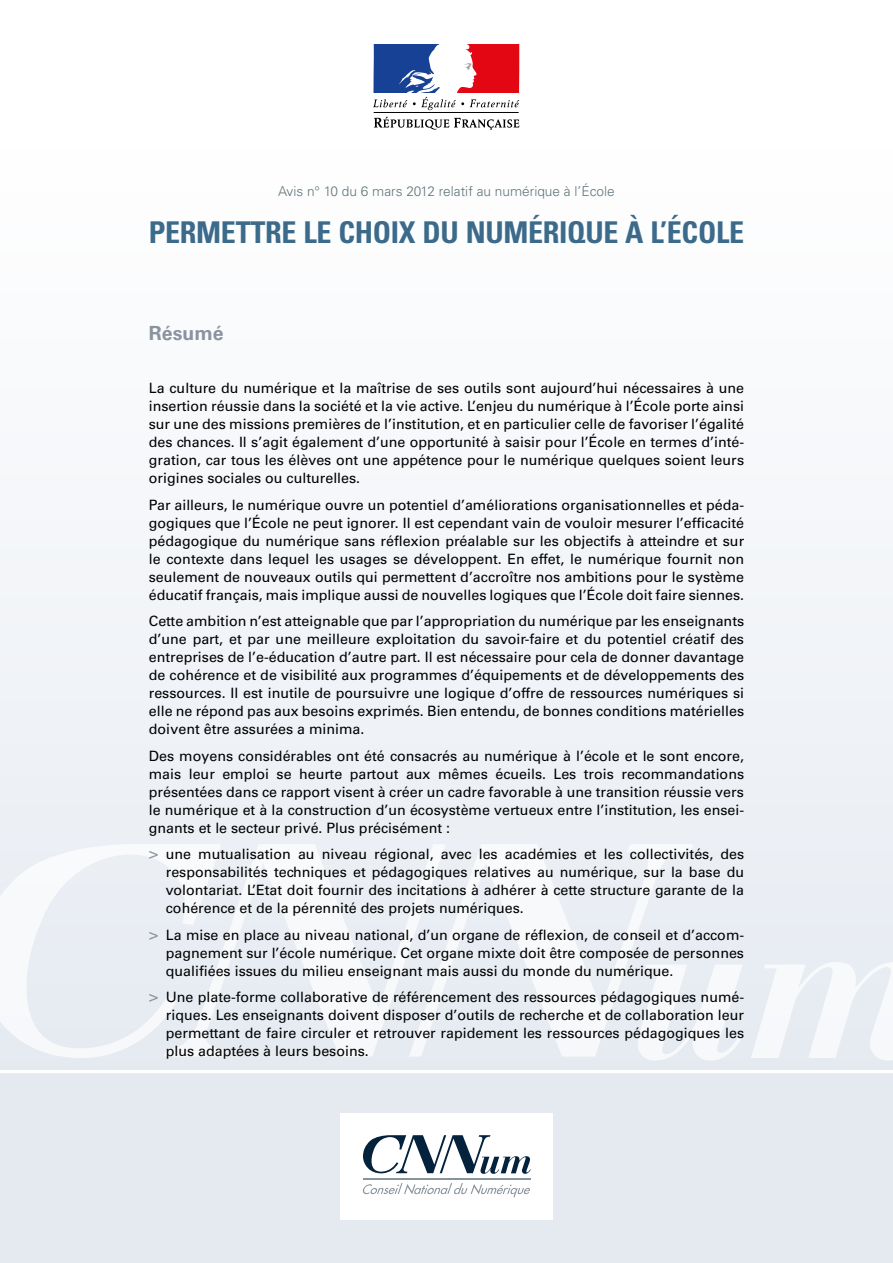
<style>
.page{position:relative;width:893px;height:1263px;background:#fff}
.page>*{position:absolute;margin:0;border:0;box-sizing:border-box;transform-origin:0 0}
.t1{font:700 condensed 30px "Univers LT";letter-spacing:-.01em;color:#3c6a8a}
.t2{font:700 19.5px "Univers LT";color:#8a939f}
.t3{font:14.25px/18px "Univers LT";color:#000;text-align:justify}
.t4{font:300 13.65px "Univers LT";color:#627579}
.s1{font-size:16.5px;color:#8a939f}
</style>
<div class="page">
<div style="left:0;top:0;width:893px;height:1263px;background:linear-gradient(to bottom,#fff,#e2e7ef)"></div>
<svg style="left:0;top:844px;width:221px;height:214px;fill:#e9eef4"></svg>
<svg style="left:446px;top:844px;width:248px;height:212px;fill:#eaeef4"></svg>
<svg style="left:164px;top:844px;width:282px;height:212px;fill:#eaeef4"></svg>
<svg style="left:638px;top:964px;width:105px;height:96px"></svg>
<svg style="left:751px;top:533px;width:142px;height:527px"></svg>
<div style="left:372px;top:43px;width:149px;height:88px;background:#fff"></div>
<svg style="left:374px;top:117px;width:145px;height:13px"></svg>
<hr style="left:374px;top:112px;width:145px;height:1px;background:#000">
<svg style="left:373px;top:44px;width:146px;height:66px"></svg>
<hr style="left:0;top:1070px;width:893px;height:3px;background:#fff">
<div style="left:340px;top:1113px;width:213px;height:106px;background:#fff"></div>
<svg style="left:363px;top:1135px;width:168px;height:39px"></svg>
<svg style="left:362px;top:1183px;width:168px;height:14px"></svg>
<hr style="left:363px;top:1178px;width:168px;height:1px;background:#88949b">
<p class="t4" style="left:278px;top:183px;width:338px">Avis n° 10 du 6 mars 2012 relatif au numérique à l’École</p>
<h1 class="t1" style="left:149px;top:214px;width:597px">PERMETTRE LE CHOIX DU NUMÉRIQUE À L’ÉCOLE</h1>
<h2 class="t2" style="left:149px;top:322px;width:76px">Résumé</h2>
<p class="t3" style="left:149px;top:379px;width:597px">La culture du numérique et la maîtrise de ses outils sont aujourd’hui nécessaires à une insertion réussie dans la société et la vie active. L’enjeu du numérique à l’École porte ainsi sur une des missions premières de l’institution, et en particulier celle de favoriser l’égalité des chances. Il s’agit également d’une opportunité à saisir pour l’École en termes d’inté&shy;gration, car tous les élèves ont une appétence pour le numérique quelques soient leurs origines sociales ou culturelles.</p>
<p class="t3" style="left:149px;top:496px;width:597px">Par ailleurs, le numérique ouvre un potentiel d’améliorations organisationnelles et péda&shy;gogiques que l’École ne peut ignorer. Il est cependant vain de vouloir mesurer l’efficacité pédagogique du numérique sans réflexion préalable sur les objectifs à atteindre et sur le contexte dans lequel les usages se développent. En effet, le numérique fournit non seulement de nouveaux outils qui permettent d’accroître nos ambitions pour le système éducatif français, mais implique aussi de nouvelles logiques que l’École doit faire siennes.</p>
<p class="t3" style="left:149px;top:612px;width:597px">Cette ambition n’est atteignable que par l’appropriation du numérique par les enseignants d’une part, et par une meilleure exploitation du savoir-faire et du potentiel créatif des entreprises de l’e-éducation d’autre part. Il est nécessaire pour cela de donner davantage de cohérence et de visibilité aux programmes d’équipements et de développements des ressources. Il est inutile de poursuivre une logique d’offre de ressources numériques si elle ne répond pas aux besoins exprimés. Bien entendu, de bonnes conditions matérielles doivent être assurées a minima.</p>
<p class="t3" style="left:149px;top:747px;width:597px">Des moyens considérables ont été consacrés au numérique à l’école et le sont encore, mais leur emploi se heurte partout aux mêmes écueils. Les trois recommandations présentées dans ce rapport visent à créer un cadre favorable à une transition réussie vers le numérique et à la construction d’un écosystème vertueux entre l’institution, les ensei&shy;gnants et le secteur privé. Plus précisément :</p>
<p class="t3" style="left:166px;top:845px;width:580px;text-indent:-17px"><span class="s1">&gt;</span> une mutualisation au niveau régional, avec les académies et les collectivités, des responsabilités techniques et pédagogiques relatives au numérique, sur la base du volontariat. L’Etat doit fournir des incitations à adhérer à cette structure garante de la cohérence et de la pérennité des projets numériques.</p>
<p class="t3" style="left:166px;top:926px;width:580px;text-indent:-17px"><span class="s1">&gt;</span> La mise en place au niveau national, d’un organe de réflexion, de conseil et d’accom&shy;pagnement sur l’école numérique. Cet organe mixte doit être composée de personnes qualifiées issues du milieu enseignant mais aussi du monde du numérique.</p>
<p class="t3" style="left:166px;top:988px;width:580px;text-indent:-17px"><span class="s1">&gt;</span> Une plate-forme collaborative de référencement des ressources pédagogiques numé&shy;riques. Les enseignants doivent disposer d’outils de recherche et de collaboration leur permettant de faire circuler et retrouver rapidement les ressources pédagogiques les plus adaptées à leurs besoins.</p>
</div>
